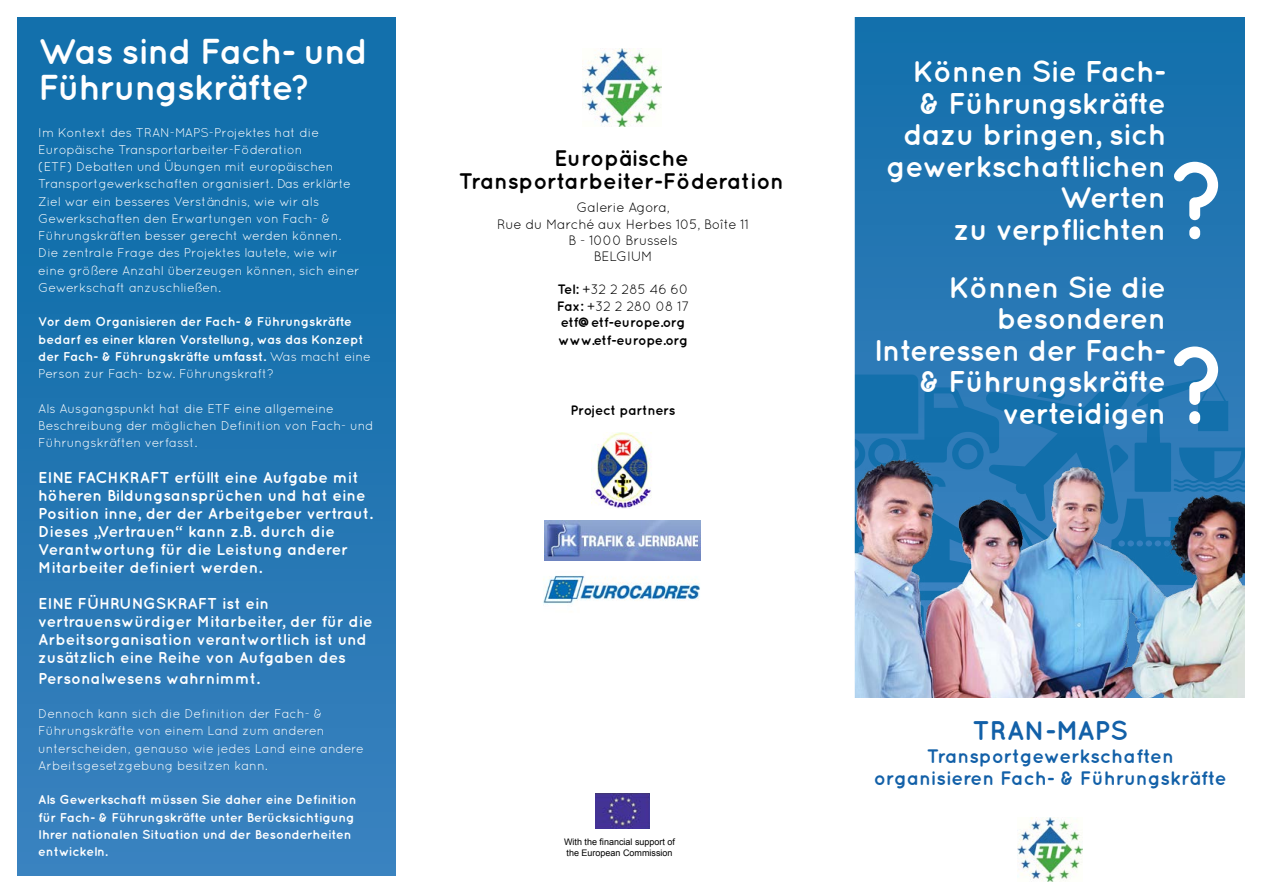
<style>
.page{position:relative;width:1263px;height:893px;background:#fff}
.page>*{position:absolute;margin:0;border:0;box-sizing:border-box;transform-origin:0 0}
.t1{font:700 110.7px/184.8px "Quicksand";color:#fff}
.t2{font:700 36px/36px "Quicksand";letter-spacing:-.04em;color:#fff}
.t3{font:700 30px/31.5px "Quicksand";letter-spacing:-.02em;color:#fff;text-align:right}
.t4{font:700 27px "Quicksand";color:#1260a8}
.t5{font:700 22.5px/22.5px "Quicksand";letter-spacing:-.005em;color:#000;text-align:center}
.t6{font:700 19.5px/22.5px "Quicksand";color:#1260a8;text-align:center}
.t7{font:700 15.75px/18px "Quicksand";color:#fff}
.t8{font:700 13.65px/16.4px "Quicksand";letter-spacing:-.02em;color:#000;text-align:justify}
.t9{font:13.65px/16.4px "Quicksand";letter-spacing:-.02em;color:#000;text-align:center}
.t10{font:12.75px/17.2px "Quicksand";letter-spacing:-.005em;color:#fff}
.t11{font:700 12.75px/17.2px "Quicksand";letter-spacing:-.005em;color:#fff}
.t12{font:9px/10.8px "Arial";color:#000}
.s1{font-weight:400}
</style>
<div class="page">
<div style="left:17px;top:17px;width:378px;height:859px;background:linear-gradient(to bottom,#0b6ca8,#3880bd)"></div>
<img style="left:595px;top:793px;width:54px;height:36px">
<img style="left:1017px;top:817px;width:65px;height:64px">
<img style="left:583px;top:49px;width:79px;height:78px">
<img style="left:543px;top:575px;width:157px;height:29px">
<img style="left:544px;top:521px;width:156px;height:39px">
<img style="left:591px;top:433px;width:61px;height:75px">
<img style="left:854px;top:17px;width:391px;height:681px">
<h2 class="t2" style="left:38px;top:32px;width:332px">Was sind Fach- und<br>Führungskräfte?</h2>
<p class="t10" style="left:38px;top:124px;width:323px">Im Kontext des TRAN-MAPS-Projektes hat die Europäische Transportarbeiter-Föderation<br>(ETF) Debatten und Übungen mit europäischen Transportgewerkschaften organisiert. Das erklärte Ziel war ein besseres Verständnis, wie wir als Gewerkschaften den Erwartungen von Fach- &amp; Führungskräften besser gerecht werden können.<br>Die zentrale Frage des Projektes lautete, wie wir eine größere Anzahl überzeugen können, sich einer Gewerkschaft anzuschließen.</p>
<p class="t11" style="left:38px;top:313px;width:334px">Vor dem Organisieren der Fach- &amp; Führungskräfte bedarf es einer klaren Vorstellung, was das Konzept der Fach- &amp; Führungskräfte umfasst. <span class="s1">Was macht eine Person zur Fach- bzw. Führungskraft?</span></p>
<p class="t10" style="left:38px;top:400px;width:337px">Als Ausgangspunkt hat die ETF eine allgemeine<br>Beschreibung der möglichen Definition von Fach- und<br>Führungskräften verfasst.</p>
<p class="t7" style="left:38px;top:467px;width:336px">EINE FACHKRAFT erfüllt eine Aufgabe mit höheren Bildungsansprüchen und hat eine Position inne, der der Arbeitgeber vertraut.<br>Dieses „Vertrauen“ kann z.B. durch die Verantwortung für die Leistung anderer Mitarbeiter definiert werden.</p>
<p class="t7" style="left:38px;top:593px;width:336px">EINE FÜHRUNGSKRAFT ist ein vertrauenswürdiger Mitarbeiter, der für die Arbeitsorganisation verantwortlich ist und zusätzlich eine Reihe von Aufgaben des</p>
<p class="t7" style="left:38px;top:668px;width:223px">Personalwesens wahrnimmt.</p>
<p class="t10" style="left:38px;top:705px;width:327px">Dennoch kann sich die Definition der Fach- &amp; Führungskräfte von einem Land zum anderen unterscheiden, genauso wie jedes Land eine andere Arbeitsgesetzgebung besitzen kann.</p>
<p class="t11" style="left:38px;top:791px;width:320px">Als Gewerkschaft müssen Sie daher eine Definition für Fach- &amp; Führungskräfte unter Berücksichtigung Ihrer nationalen Situation und der Besonderheiten entwickeln.</p>
<h3 class="t5" style="left:459px;top:146px;width:327px">Europäische<br>Transportarbeiter-Föderation</h3>
<p class="t9" style="left:497px;top:199px;width:253px">Galerie Agora,<br>Rue du Marché aux Herbes 105, Boîte 11<br>B - 1000 Brussels<br>BELGIUM</p>
<p class="t8" style="left:557px;top:281px;width:134px">Tel: <span class="s1">+32 2 285 46 60<br></span>Fax: <span class="s1">+32 2 280 08 17 </span>etf@etf-europe.org</p>
<p class="t8" style="left:558px;top:331px;width:131px">www.etf-europe.org</p>
<p class="t8" style="left:571px;top:401px;width:107px">Project partners</p>
<p class="t12" style="left:564px;top:837px;width:113px">With the financial support of the European Commission</p>
<h3 class="t3" style="left:886px;top:55px;width:281px">Können Sie Fach-&amp; Führungskräfte dazu bringen, sich gewerkschaftlichen<br>Werten<br>zu verpflichten</h3>
<h3 class="t3" style="left:874px;top:270px;width:294px">Können Sie die besonderen<br>Interessen der Fach-&amp; Führungskräfte verteidigen</h3>
<h1 class="t1" style="left:1169px;top:105px;width:61px">? ?</h1>
<h3 class="t4" style="left:972px;top:714px;width:157px">TRAN-MAPS</h3>
<h3 class="t6" style="left:874px;top:744px;width:354px">Transportgewerkschaften organisieren Fach- &amp; Führungskräfte</h3>
</div>
